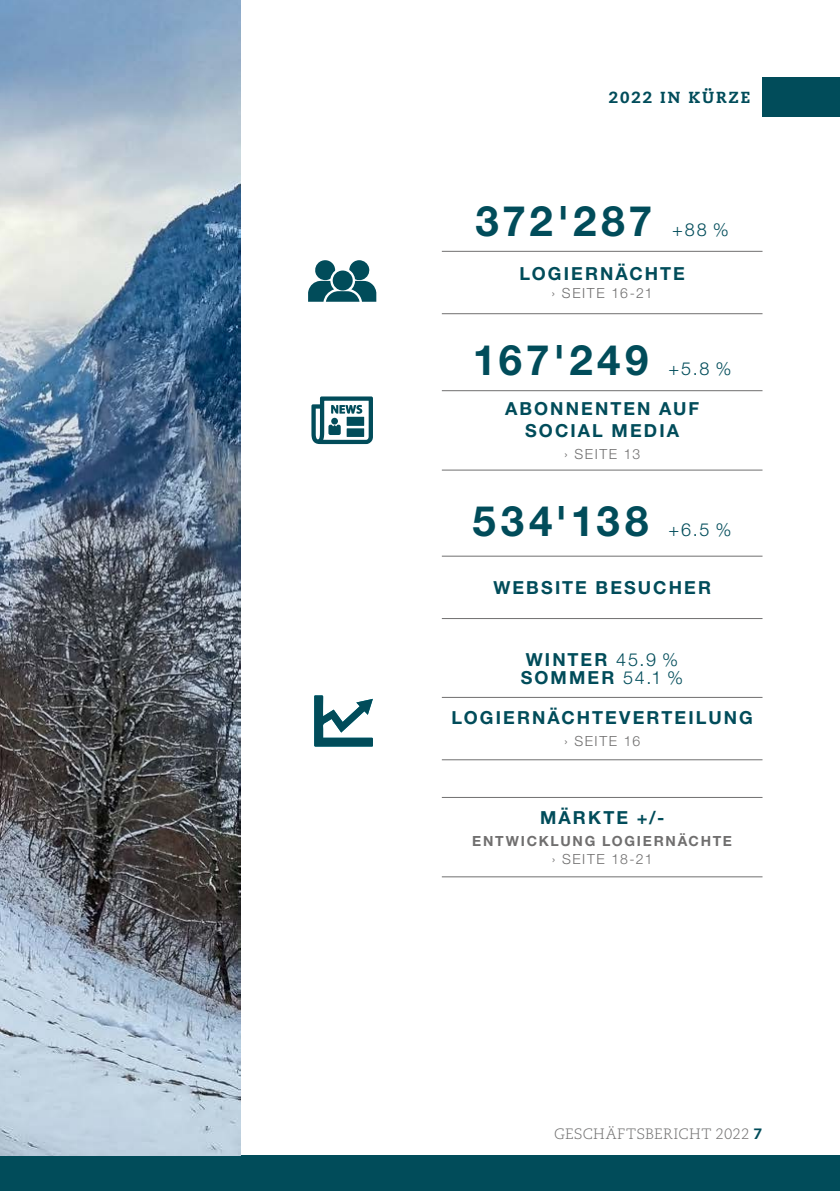
<style>
.page{position:relative;width:840px;height:1191px;background:#fff}
.page>*{position:absolute;margin:0;border:0;box-sizing:border-box;transform-origin:0 0}
.t1{font:700 42px "Helvetica Neue LT Std";letter-spacing:.1em;color:#014c5a}
.t2{font:700 18px/22px "Helvetica Neue LT Std";letter-spacing:.115em;color:#014c5a;text-align:center}
.t3{font:300 18px "Helvetica Neue LT Std";color:#014c5a}
.t4{font:800 16px "Caecilia LT Std";letter-spacing:.12em;color:#014c5a}
.t5{font:300 15px "Caecilia LT Std";letter-spacing:.02em;color:#706f6f}
.t6{font:300 14px "Helvetica Neue LT Std";letter-spacing:.115em;color:#706f6f}
.t7{font:700 14px "Helvetica Neue LT Std";letter-spacing:.125em;color:#706f6f}
.s1{font-weight:300}
.s2{font-weight:800;color:#014c5a}
</style>
<div class="page">
<div style="left:0;top:1155px;width:839px;height:36px;background:#014c5a"></div>
<div style="left:762px;top:77px;width:77px;height:40px;background:#014c5a"></div>
<img style="left:0;top:0;width:240px;height:1155px">
<hr style="left:441px;top:251px;width:321px;height:1px;background:#706f6f">
<hr style="left:441px;top:313px;width:321px;height:1px;background:#706f6f">
<svg style="left:308px;top:260px;width:68px;height:42px"></svg>
<hr style="left:441px;top:390px;width:321px;height:1px;background:#706f6f">
<hr style="left:441px;top:470px;width:321px;height:1px;background:#706f6f">
<svg style="left:311px;top:396px;width:62px;height:48px"></svg>
<hr style="left:441px;top:556px;width:321px;height:1px;background:#706f6f">
<hr style="left:441px;top:618px;width:321px;height:1px;background:#706f6f">
<hr style="left:441px;top:697px;width:321px;height:1px;background:#706f6f">
<hr style="left:441px;top:759px;width:321px;height:1px;background:#706f6f">
<hr style="left:441px;top:797px;width:321px;height:1px;background:#706f6f">
<hr style="left:441px;top:876px;width:321px;height:1px;background:#706f6f">
<svg style="left:314px;top:695px;width:59px;height:51px"></svg>
<p class="t4" style="left:608px;top:88px;width:143px">2022 IN KÜRZE</p>
<h1 class="t1" style="left:475px;top:195px;width:178px">372'287</h1>
<p class="t3" style="left:671px;top:218px;width:58px">+88 %</p>
<p class="t2" style="left:519px;top:262px;width:167px">LOGIERNÄCHTE</p>
<p class="t6" style="left:551px;top:284px;width:102px">› SEITE 16-21</p>
<h1 class="t1" style="left:472px;top:334px;width:177px">167'249</h1>
<p class="t3" style="left:668px;top:358px;width:64px">+5.8 %</p>
<p class="t2" style="left:505px;top:397px;width:196px">ABONNENTEN AUF<br>SOCIAL MEDIA</p>
<p class="t6" style="left:563px;top:445px;width:78px">› SEITE 13</p>
<h1 class="t1" style="left:472px;top:495px;width:177px">534'138</h1>
<p class="t3" style="left:668px;top:519px;width:64px">+6.5 %</p>
<p class="t2" style="left:493px;top:576px;width:219px">WEBSITE BESUCHER</p>
<p class="t2" style="left:520px;top:649px;width:164px;line-height:18.4px;text-align:left">WINTER <span class="s1">45.9 %<br></span>SOMMER <span class="s1">54.1 %</span></p>
<p class="t2" style="left:451px;top:706px;width:303px">LOGIERNÄCHTEVERTEILUNG</p>
<p class="t6" style="left:563px;top:732px;width:78px">› SEITE 16</p>
<p class="t2" style="left:539px;top:805px;width:126px">MÄRKTE +/-</p>
<p class="t7" style="left:472px;top:832px;width:261px">ENTWICKLUNG LOGIERNÄCHTE</p>
<p class="t6" style="left:551px;top:850px;width:102px">› SEITE 18-21</p>
<p class="t5" style="left:553px;top:1125px;width:210px">GESCHÄFTSBERICHT 2022 <span class="s2">7</span></p>
</div>
